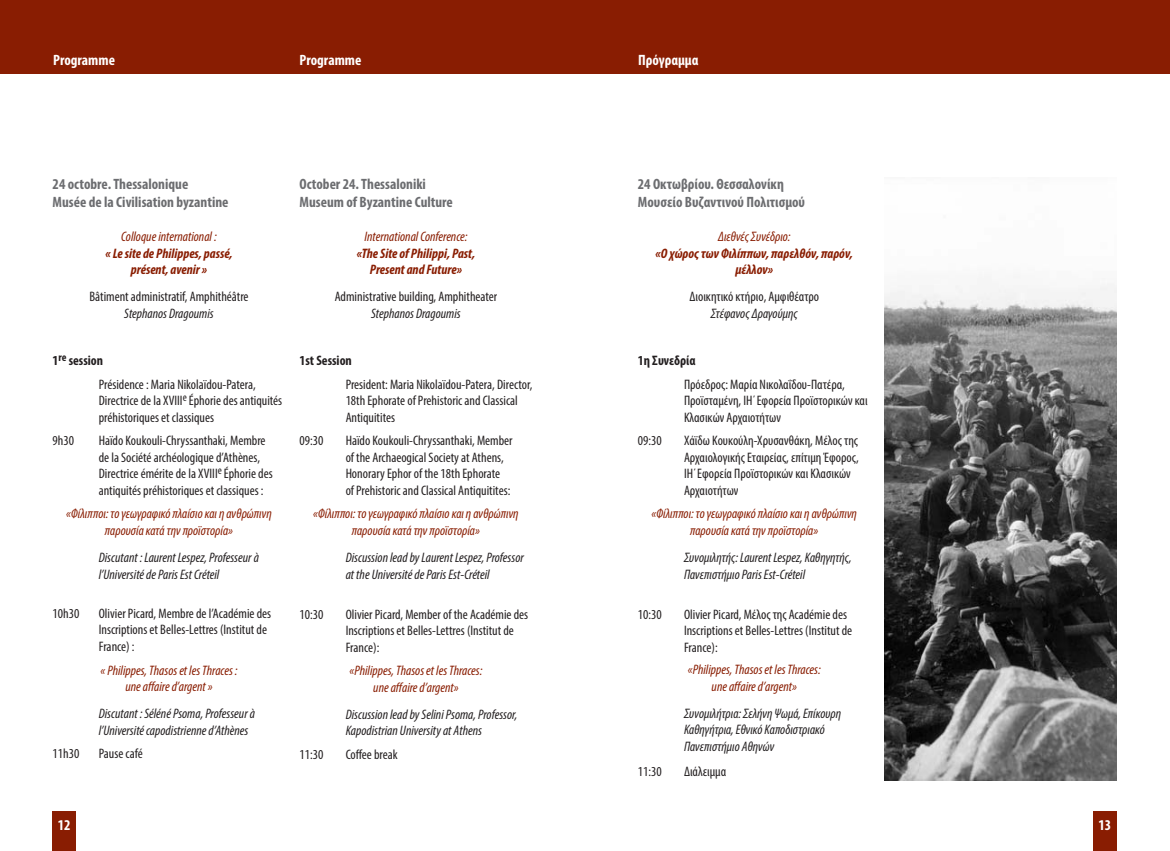
<style>
.page{position:relative;width:1170px;height:851px;background:#fff}
.page>*{position:absolute;margin:0;border:0;box-sizing:border-box;transform-origin:0 0}
.titles{font:700 condensed 15px/18px "Myriad Pro";color:#6c6d70}
.titles-2{font:700 condensed 15px "Myriad Pro";color:#fff}
.Prog-title{font:italic condensed 13.75px/16.5px "Myriad Pro";color:#891d02;text-align:center}
.Prog-F{font:condensed 13.75px/16.5px "Myriad Pro";color:#231f20}
.Prog-E{font:condensed 13.75px/16.5px "Myriad Pro";color:#231f20}
.Prog-G{font:condensed 13.75px/16.5px "Myriad Pro";color:#231f20}
.Prog-title-2{font:italic 700 condensed 13.75px/16.5px "Myriad Pro";color:#891d02;text-align:center}
.Prog-Streight{font:condensed 13.75px/16.5px "Myriad Pro";color:#231f20;text-align:center}
.Prog-G-2{font:italic condensed 13.75px/16.5px "Myriad Pro";color:#231f20}
.Prog-E-2{font:italic condensed 13.75px/16.5px "Myriad Pro";color:#231f20}
.Prog-F-2{font:italic condensed 13.75px/16.5px "Myriad Pro";color:#231f20}
.Prog-F-3{font:700 condensed 13.75px "Myriad Pro";color:#231f20}
.Prog-E-3{font:700 condensed 13.75px "Myriad Pro";color:#231f20}
.Prog-G-3{font:700 condensed 13.75px "Myriad Pro";color:#231f20}
.s1{font-weight:400}
.s2{font-style:italic}
</style>
<div class="page">
<div style="left:52px;top:811px;width:24px;height:39px;background:#891d02"></div>
<div style="left:1092px;top:811px;width:24px;height:39px;background:#891d02"></div>
<div style="left:0;top:0;width:1169px;height:74px;background:#891d02"></div>
<img style="left:884px;top:284px;width:232px;height:496px">
<p class="titles-2" style="left:53px;top:51px;width:63px">Programme</p>
<p class="titles-2" style="left:299px;top:51px;width:63px">Programme</p>
<p class="titles-2" style="left:638px;top:51px;width:62px">Πρόγραμμα</p>
<p class="titles" style="left:53px;top:174px;width:137px">24 octobre. Thessalonique</p>
<p class="titles" style="left:53px;top:192px;width:177px">Musée de la Civilisation byzantine</p>
<p class="Prog-title-2" style="left:105px;top:228px;width:129px"><span class="s1">Colloque international :<br></span>« Le site de Philippes, passé, présent, avenir »</p>
<p class="Prog-Streight" style="left:89px;top:288px;width:160px">Bâtiment administratif, Amphithéâtre<br><span class="s2">Stephanos Dragoumis</span></p>
<p class="Prog-F-3" style="left:53px;top:352px;width:52px">1<sup>re</sup> session</p>
<p class="Prog-F" style="left:99px;top:375px;width:185px">Présidence : Maria Nikolaïdou-Patera,<br>Directrice de la XVIII<sup>e</sup> Éphorie des antiquités préhistoriques et classiques</p>
<p class="Prog-F" style="left:53px;top:432px;width:23px">9h30</p>
<p class="Prog-F" style="left:99px;top:432px;width:175px">Haïdo Koukouli-Chryssanthaki, Μembre de la Société archéologique d’Athènes, Directrice émérite de la XVIII<sup>e</sup> Éphorie des antiquités préhistoriques et classiques :</p>
<p class="Prog-title" style="left:66px;top:505px;width:207px">«Φίλιπποι: το γεωγραφικό πλαίσιο και η ανθρώπινη παρουσία κατά την προϊστορία»</p>
<p class="Prog-F-2" style="left:99px;top:549px;width:162px">Discutant : Laurent Lespez, Professeur à l’Université de Paris Est Créteil</p>
<p class="Prog-F" style="left:53px;top:605px;width:28px">10h30</p>
<p class="Prog-F" style="left:99px;top:605px;width:174px">Olivier Picard, Membre de l’Académie des<br>Inscriptions et Belles-Lettres (Institut de<br>France) :</p>
<p class="Prog-title" style="left:100px;top:661px;width:138px">« Philippes, Thasos et les Thraces : une affaire d’argent »</p>
<p class="Prog-F-2" style="left:99px;top:705px;width:158px">Discutant : Séléné Psoma, Professeur à l’Université capodistrienne d’Athènes</p>
<p class="Prog-F" style="left:53px;top:745px;width:28px">11h30</p>
<p class="Prog-F" style="left:99px;top:745px;width:46px">Pause café</p>
<p class="titles" style="left:299px;top:174px;width:155px">October 24. Thessaloniki<br>Museum of Byzantine Culture</p>
<p class="Prog-title-2" style="left:357px;top:228px;width:120px"><span class="s1">International Conference: </span>«The Site of Philippi, Past,<br>Present and Future»</p>
<p class="Prog-Streight" style="left:335px;top:288px;width:164px">Administrative building, Amphitheater<br><span class="s2">Stephanos Dragoumis</span></p>
<p class="Prog-E-3" style="left:299px;top:352px;width:54px">1st Session</p>
<p class="Prog-E" style="left:345px;top:375px;width:188px">President: Maria Nikolaïdou-Patera, Director,<br>18th Ephorate of Prehistoric and Classical<br>Antiquitites</p>
<p class="Prog-E" style="left:299px;top:432px;width:25px">09:30</p>
<p class="Prog-E" style="left:345px;top:432px;width:168px">Haïdo Koukouli-Chryssanthaki, Member of the Archaeogical Society at Athens, Honorary Ephor of the 18th Ephorate<br>of Prehistoric and Classical Antiquitites:</p>
<p class="Prog-title" style="left:313px;top:505px;width:207px">«Φίλιπποι: το γεωγραφικό πλαίσιο και η ανθρώπινη παρουσία κατά την προϊστορία»</p>
<p class="Prog-E-2" style="left:345px;top:549px;width:180px">Discussion lead by Laurent Lespez, Professor at the Université de Paris Est-Créteil</p>
<p class="Prog-E" style="left:299px;top:605px;width:25px">10:30</p>
<p class="Prog-E" style="left:345px;top:605px;width:184px">Olivier Picard, Member of the Académie des<br>Inscriptions et Belles-Lettres (Institut de<br>France):</p>
<p class="Prog-title" style="left:349px;top:662px;width:134px">«Philippes, Thasos et les Thraces: une affaire d’argent»</p>
<p class="Prog-E-2" style="left:345px;top:705px;width:173px">Discussion lead by Selini Psoma, Professor,<br>Kapodistrian University at Athens</p>
<p class="Prog-E" style="left:299px;top:746px;width:25px">11:30</p>
<p class="Prog-E" style="left:345px;top:746px;width:54px">Coffee break</p>
<p class="titles" style="left:638px;top:174px;width:169px">24 Οκτωβρίου. Θεσσαλονίκη<br>Μουσείο Βυζαντινού Πολιτισμού</p>
<p class="Prog-title-2" style="left:655px;top:228px;width:199px"><span class="s1">Διεθνές Συνέδριο:<br></span>«Ο χώρος των Φιλίππων, παρελθόν, παρόν, μέλλον»</p>
<p class="Prog-Streight" style="left:689px;top:288px;width:131px">Διοικητικό κτήριο, Αμφιθέατρο<br><span class="s2">Στέφανος Δραγούμης</span></p>
<p class="Prog-G-3" style="left:638px;top:352px;width:59px">1η Συνεδρία</p>
<p class="Prog-G" style="left:684px;top:375px;width:185px">Πρόεδρος: Μαρία Νικολαΐδου-Πατέρα,<br>Προϊσταμένη, ΙΗ΄Εφορεία Προϊστορικών και<br>Κλασικών Αρχαιοτήτων</p>
<p class="Prog-G" style="left:638px;top:432px;width:25px">09:30</p>
<p class="Prog-G" style="left:684px;top:432px;width:176px">Χάϊδω Κουκούλη-Χρυσανθάκη, Mέλος της Αρχαιολογικής Εταιρείας, επίτιμη Έφορος, ΙΗ΄Εφορεία Προϊστορικών και Κλασικών Αρχαιοτήτων</p>
<p class="Prog-title" style="left:651px;top:505px;width:207px">«Φίλιπποι: το γεωγραφικό πλαίσιο και η ανθρώπινη παρουσία κατά την προϊστορία»</p>
<p class="Prog-G-2" style="left:684px;top:549px;width:169px">Συνομιλητής: Laurent Lespez, Kαθηγητής,<br>Πανεπιστήμιο Paris Est-Créteil</p>
<p class="Prog-G" style="left:638px;top:605px;width:25px">10:30</p>
<p class="Prog-G" style="left:684px;top:605px;width:170px">Olivier Picard, Μέλος της Académie des<br>Inscriptions et Belles-Lettres (Institut de<br>France):</p>
<p class="Prog-title" style="left:687px;top:661px;width:134px">«Philippes, Thasos et les Thraces: une affaire d’argent»</p>
<p class="Prog-G-2" style="left:684px;top:704px;width:159px">Συνομιλήτρια: Σελήνη Ψωμά, Eπίκουρη<br>Kαθηγήτρια, Εθνικό Καποδιστριακό<br>Πανεπιστήμιο Αθηνών</p>
<p class="Prog-G" style="left:638px;top:763px;width:25px">11:30</p>
<p class="Prog-G" style="left:684px;top:763px;width:44px">Διάλειμμα</p>
<p class="titles-2" style="left:58px;top:815px;width:14px">12</p>
<p class="titles-2" style="left:1098px;top:815px;width:14px">13</p>
</div>
